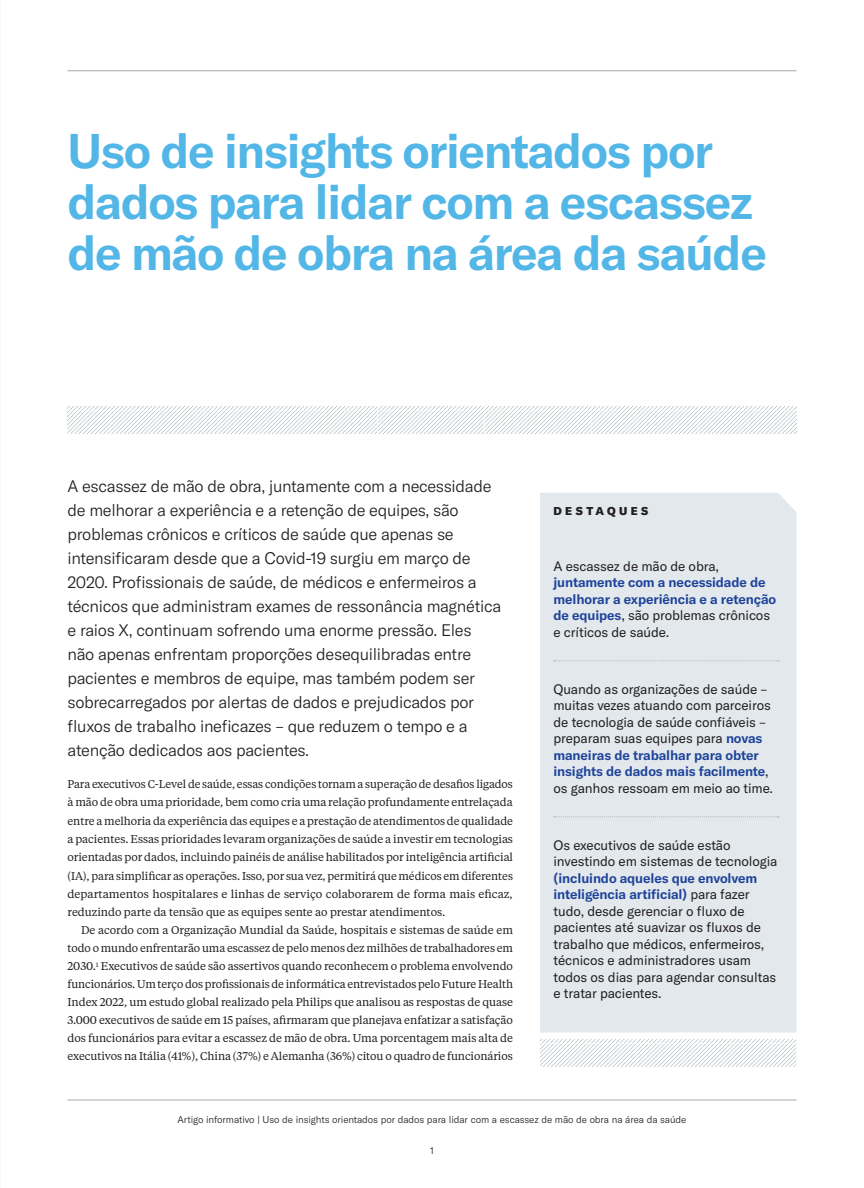
<style>
.page{position:relative;width:864px;height:1188px;background:#fff}
.page>*{position:absolute;margin:0;border:0;box-sizing:border-box;transform-origin:0 0}
.INT_TITLE{font:600 48px/51px "GT America";letter-spacing:-.03em;color:#52b6e7}
.INT_INTRO{font:300 16.5px/24px "GT America";letter-spacing:-.02em;color:#231f20}
.HIGHLIGHTS_NO_CHARTS{font:13.5px/16.5px "GT America";letter-spacing:-.01em;color:#231f20}
.HIGHLIGHTS_NO_CHARTS-2{font:600 13.5px/16.5px "GT America";letter-spacing:-.01em;color:#1f439b}
.INT_BODY_FIRST{font:11.25px/18.3px "Tiempos Text";letter-spacing:-.005em;color:#231f20;text-align:justify}
.INT_BODY{font:11.25px/18px "Tiempos Text";letter-spacing:-.005em;color:#231f20;text-align:justify}
.HIGHLIGHTS_B-HED{font:900 11.25px "GT America";letter-spacing:.3em;color:#231f20}
.t1{font:300 9.75px "GT America";letter-spacing:-.01em;color:#231f20}
.s1{font-weight:400;color:#231f20}
.s2{font-weight:600;color:#1f439b}
</style>
<div class="page">
<svg style="left:68px;top:407px;width:728px;height:27px"></svg>
<svg style="left:540px;top:1040px;width:256px;height:26px"></svg>
<hr style="left:68px;top:1100px;width:728px;height:1px;background:#a8a9ad">
<hr style="left:68px;top:70px;width:728px;height:1px;background:#a8a9ad">
<div style="left:540px;top:493px;width:256px;height:539px;background:#e2e8eb"></div>
<svg style="left:554px;top:661px;width:225px;height:1px"></svg>
<svg style="left:554px;top:817px;width:225px;height:1px"></svg>
<p class="INT_TITLE" style="left:68px;top:125px;width:701px">Uso de insights orientados por dados para lidar com a escassez de mão de obra na área da saúde</p>
<p class="INT_INTRO" style="left:68px;top:475px;width:435px">A escassez de mão de obra, juntamente com a necessidade de melhorar a experiência e a retenção de equipes, são problemas crônicos e críticos de saúde que apenas se intensificaram desde que a Covid-19 surgiu em março de 2020. Profissionais de saúde, de médicos e enfermeiros a técnicos que administram exames de ressonância magnética e raios X, continuam sofrendo uma enorme pressão. Eles não apenas enfrentam proporções desequilibradas entre pacientes e membros de equipe, mas também podem ser sobrecarregados por alertas de dados e prejudicados por fluxos de trabalho ineficazes – que reduzem o tempo e a atenção dedicados aos pacientes.</p>
<p class="INT_BODY_FIRST" style="left:68px;top:774px;width:447px">Para executivos C-Level de saúde, essas condições tornam a superação de desafios ligados à mão de obra uma prioridade, bem como cria uma relação profundamente entrelaçada entre a melhoria da experiência das equipes e a prestação de atendimentos de qualidade a pacientes. Essas prioridades levaram organizações de saúde a investir em tecnologias orientadas por dados, incluindo painéis de análise habilitados por inteligência artificial (IA), para simplificar as operações. Isso, por sua vez, permitirá que médicos em diferentes departamentos hospitalares e linhas de serviço colaborarem de forma mais eficaz, reduzindo parte da tensão que as equipes sente ao prestar atendimentos.</p>
<p class="INT_BODY" style="left:68px;top:921px;width:447px;text-indent:14px">De acordo com a Organização Mundial da Saúde, hospitais e sistemas de saúde em todo o mundo enfrentarão uma escassez de pelo menos dez milhões de trabalhadores em 2030.<sup>1</sup> Executivos de saúde são assertivos quando reconhecem o problema envolvendo funcionários. Um terço dos profissionais de informática entrevistados pelo Future Health Index 2022, um estudo global realizado pela Philips que analisou as respostas de quase 3.000 executivos de saúde em 15 países, afirmaram que planejava enfatizar a satisfação dos funcionários para evitar a escassez de mão de obra. Uma porcentagem mais alta de executivos na Itália (41%), China (37%) e Alemanha (36%) citou o quadro de funcionários</p>
<p class="HIGHLIGHTS_B-HED" style="left:554px;top:504px;width:96px">DESTAQUES</p>
<p class="HIGHLIGHTS_NO_CHARTS-2" style="left:554px;top:558px;width:224px"><span class="s1">A escassez de mão de obra, </span>juntamente com a necessidade de melhorar a experiência e a retenção de equipes<span class="s1">, são problemas crônicos e críticos de saúde.</span></p>
<p class="HIGHLIGHTS_NO_CHARTS" style="left:554px;top:681px;width:221px">Quando as organizações de saúde – muitas vezes atuando com parceiros de tecnologia de saúde confiáveis – preparam suas equipes para <span class="s2">novas maneiras de trabalhar para obter insights de dados mais facilmente</span>, os ganhos ressoam em meio ao time.</p>
<p class="HIGHLIGHTS_NO_CHARTS" style="left:554px;top:837px;width:226px">Os executivos de saúde estão investindo em sistemas de tecnologia <span class="s2">(incluindo aqueles que envolvem inteligência artificial)</span> para fazer tudo, desde gerenciar o fluxo de pacientes até suavizar os fluxos de trabalho que médicos, enfermeiros, técnicos e administradores usam todos os dias para agendar consultas e tratar pacientes.</p>
<p class="t1" style="left:178px;top:1114px;width:510px">Artigo informativo | Uso de insights orientados por dados para lidar com a escassez de mão de obra na área da saúde</p>
<p class="t1" style="left:430px;top:1145px;width:5px">1</p>
</div>
